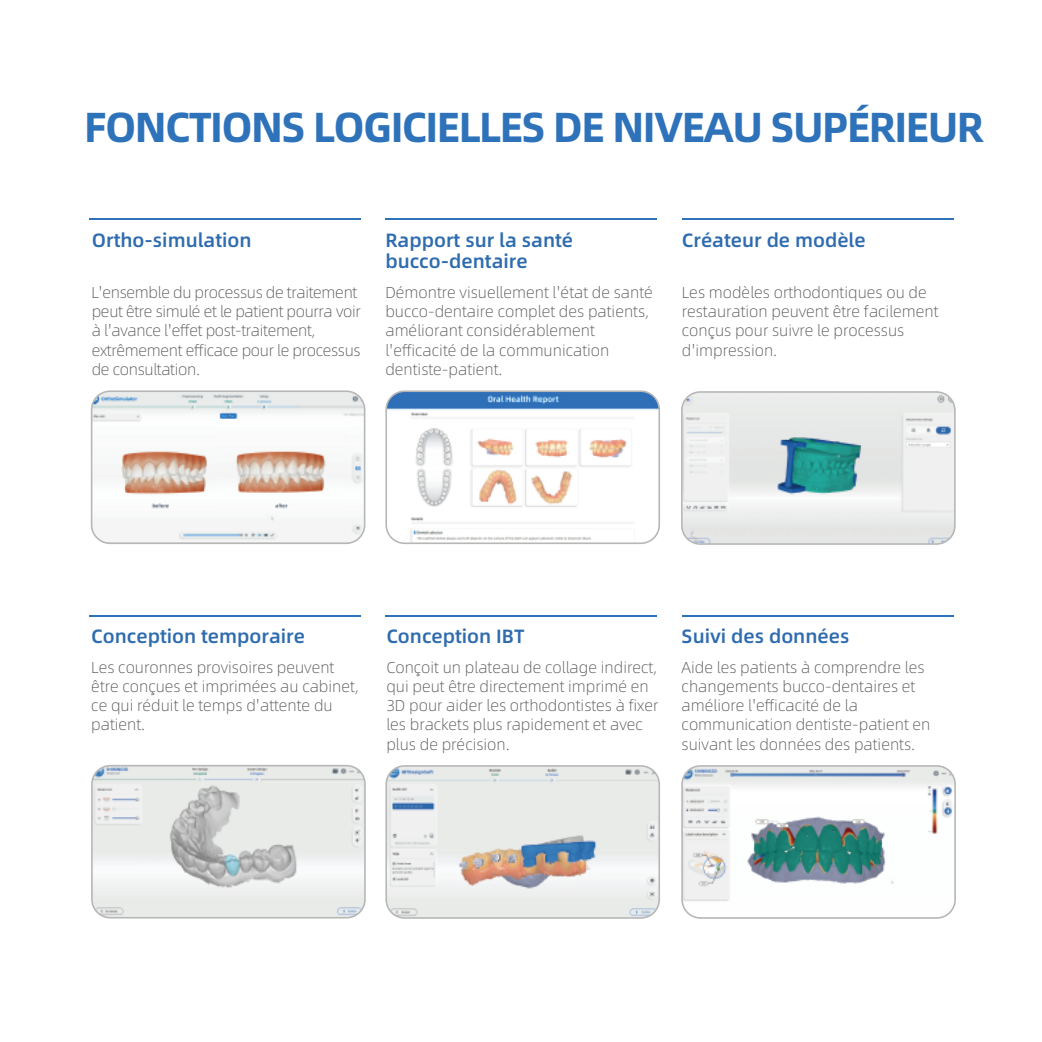
<style>
.page{position:relative;width:1042px;height:1042px;background:#fff}
.page>*{position:absolute;margin:0;border:0;box-sizing:border-box;transform-origin:0 0}
.t1{font:42px "Alibaba Pu Hui Ti B";letter-spacing:-.04em;color:#2e72ba}
.t2{font:19.25px/21px "Alibaba Pu Hui Ti M";color:#2f6cae}
.t3{font:15.75px/19.2px "Alibaba Pu Hui Ti L";color:#595757}
.t4{font:15.75px/19.2px "Alibaba Pu Hui Ti L";letter-spacing:-.02em;color:#595757}
</style>
<div class="page">
<img style="left:684px;top:394px;width:271px;height:148px">
<div style="left:681px;top:391px;width:274px;height:154px;border:2px solid #b7b7b7;border-radius:18px"></div>
<img style="left:92px;top:393px;width:273px;height:150px">
<div style="left:91px;top:390px;width:274px;height:154px;border:2px solid #b7b7b7;border-radius:18px"></div>
<img style="left:388px;top:393px;width:269px;height:148px">
<div style="left:385px;top:390px;width:275px;height:154px;border:2px solid #b7b7b7;border-radius:18px"></div>
<hr style="left:90px;top:218px;width:271px;height:2px;background:#2e72ba">
<hr style="left:385px;top:218px;width:271px;height:2px;background:#2e72ba">
<hr style="left:683px;top:218px;width:271px;height:2px;background:#2e72ba">
<hr style="left:90px;top:615px;width:271px;height:1px;background:#2e72ba">
<hr style="left:385px;top:615px;width:271px;height:1px;background:#2e72ba">
<hr style="left:683px;top:615px;width:271px;height:1px;background:#2e72ba">
<img style="left:388px;top:768px;width:269px;height:148px">
<div style="left:385px;top:765px;width:275px;height:154px;border:2px solid #b7b7b7;border-radius:18px"></div>
<img style="left:684px;top:768px;width:269px;height:148px">
<div style="left:681px;top:765px;width:275px;height:154px;border:2px solid #b7b7b7;border-radius:18px"></div>
<img style="left:94px;top:765px;width:269px;height:152px">
<div style="left:91px;top:765px;width:275px;height:153px;border:2px solid #b7b7b7;border-radius:18px"></div>
<h1 class="t1" style="left:84px;top:94px;width:901px">FONCTIONS LOGICIELLES DE NIVEAU SUPÉRIEUR</h1>
<p class="t2" style="left:92px;top:228px;width:161px">Ortho-simulation</p>
<p class="t4" style="left:91px;top:282px;width:271px">L'ensemble du processus de traitement peut être simulé et le patient pourra voir à l'avance l'effet post-traitement, extrêmement efficace pour le processus de consultation.</p>
<p class="t2" style="left:385px;top:228px;width:189px">Rapport sur la santé bucco-dentaire</p>
<p class="t3" style="left:385px;top:282px;width:269px">Démontre visuellement l'état de santé bucco-dentaire complet des patients, améliorant considérablement l'efficacité de la communication dentiste-patient.</p>
<p class="t2" style="left:682px;top:228px;width:185px">Créateur de modèle</p>
<p class="t3" style="left:682px;top:282px;width:258px">Les modèles orthodontiques ou de restauration peuvent être facilement conçus pour suivre le processus d'impression.</p>
<p class="t2" style="left:91px;top:625px;width:215px">Conception temporaire</p>
<p class="t3" style="left:91px;top:656px;width:269px">Les couronnes provisoires peuvent être conçues et imprimées au cabinet, ce qui réduit le temps d'attente du patient.</p>
<p class="t2" style="left:386px;top:625px;width:140px">Conception IBT</p>
<p class="t3" style="left:386px;top:656px;width:274px">Conçoit un plateau de collage indirect, qui peut être directement imprimé en 3D pour aider les orthodontistes à fixer les brackets plus rapidement et avec plus de précision.</p>
<p class="t2" style="left:681px;top:625px;width:169px">Suivi des données</p>
<p class="t3" style="left:681px;top:656px;width:250px">Aide les patients à comprendre les changements bucco-dentaires et améliore l'efficacité de la communication dentiste-patient en suivant les données des patients.</p>
</div>
